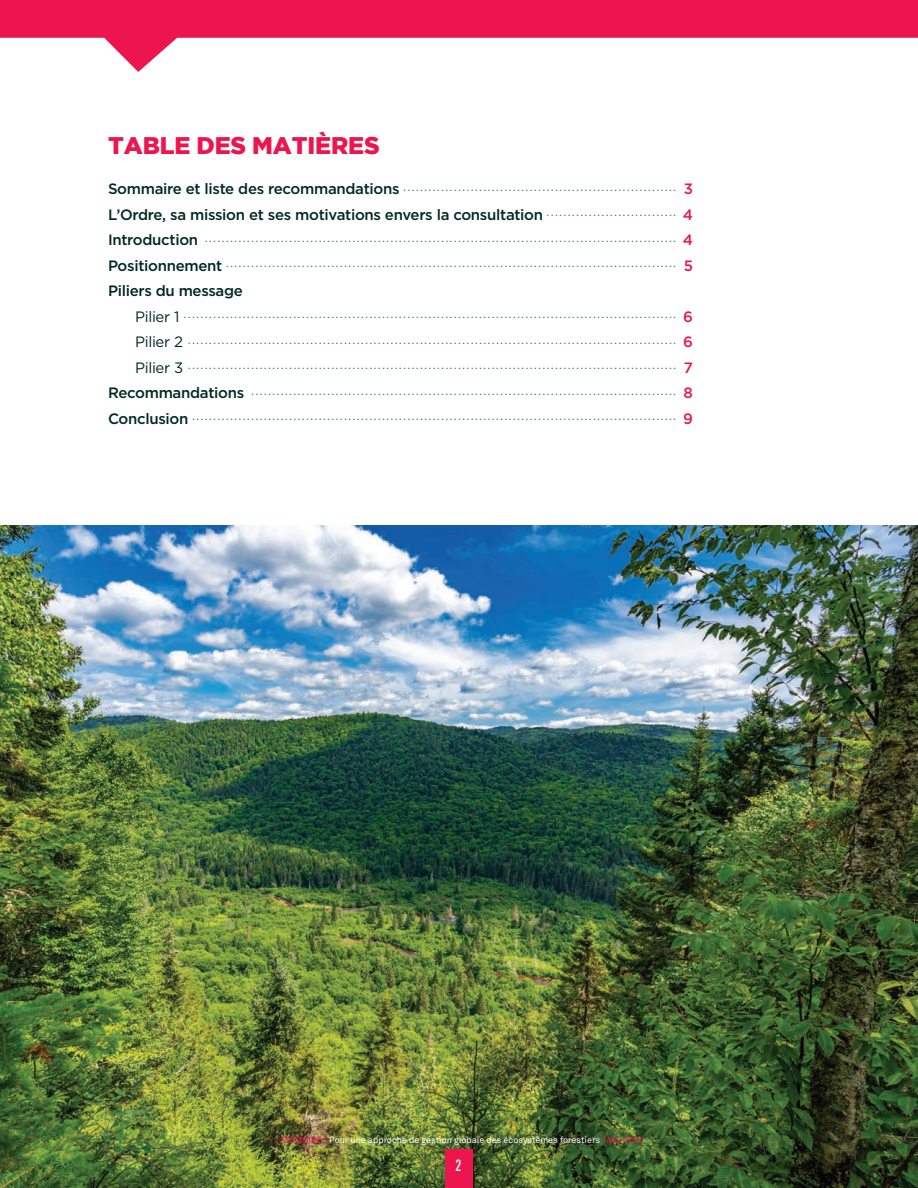
<style>
.page{position:relative;width:918px;height:1188px;background:#fff}
.page>*{position:absolute;margin:0;border:0;box-sizing:border-box;transform-origin:0 0}
.TITRE_1_2020{font:900 24px "Gotham";letter-spacing:-.005em;color:#ed154e}
.t1{font:ultra-condensed 15.75px "Univers";color:#fff}
.texte_sous_titre_202{font:500 15px "Gotham HTF";letter-spacing:-.02em;color:#002822}
.texte_sous_titre_202-2{font:500 9px "Gotham HTF";color:#467470}
.t2{font:9px "Akkurat Pro";color:#fff}
.s1{font-size:15px;color:#002822}
.s2{font-size:15px;color:#ed154e}
.s3{color:#ed154e}
.s4{font-weight:400;font-size:15px;color:#002822}
</style>
<div class="page">
<img style="left:0;top:525px;width:918px;height:663px">
<div style="left:445px;top:1149px;width:28px;height:39px;background:#ed154e"></div>
<svg style="left:0;top:0;width:918px;height:72px;fill:#ed154e"></svg>
<p class="TITRE_1_2020" style="left:108px;top:131px;width:273px">TABLE DES MATIÈRES</p>
<p class="texte_sous_titre_202-2" style="left:108px;top:182px;width:587px"><span class="s1">Sommaire et liste des recommandations</span> ................................................................. <span class="s2">3</span></p>
<p class="texte_sous_titre_202" style="left:108px;top:206px;width:586px">L’Ordre, sa mission et ses motivations envers la consultation <sup>.</sup> <sup>.</sup> <sup>.</sup> <sup>.</sup> <sup>.</sup> <sup>.</sup> <sup>.</sup> <sup>.</sup> <sup>.</sup> <sup>.</sup> <sup>.</sup> <sup>.</sup> <sup>.</sup> <sup>.</sup> <sup>.</sup> <sup>.</sup> <sup>.</sup> <sup>.</sup> <sup>.</sup> <sup>.</sup> <sup>.</sup> <sup>.</sup> <sup>.</sup> <sup>.</sup> <sup>.</sup> <sup>.</sup> <sup>.</sup> <sup>.</sup> <sup>.</sup> <sup>.</sup> <sup>.</sup> <span class="s3">4</span></p>
<p class="texte_sous_titre_202-2" style="left:108px;top:233px;width:586px"><span class="s1">Introduction</span> ................................................................................................................ <span class="s2">4</span></p>
<p class="texte_sous_titre_202-2" style="left:108px;top:259px;width:587px"><span class="s1">Positionnement</span> ........................................................................................................... <span class="s2">5</span></p>
<p class="texte_sous_titre_202" style="left:108px;top:282px;width:136px">Piliers du message</p>
<p class="texte_sous_titre_202-2" style="left:135px;top:310px;width:560px"><span class="s4">Pilier 1</span> ..................................................................................................................... <span class="s2">6</span></p>
<p class="texte_sous_titre_202-2" style="left:135px;top:335px;width:560px"><span class="s4">Pilier 2</span> .................................................................................................................... <span class="s2">6</span></p>
<p class="texte_sous_titre_202-2" style="left:135px;top:361px;width:560px"><span class="s4">Pilier 3</span> .................................................................................................................... <span class="s2">7</span></p>
<p class="texte_sous_titre_202-2" style="left:108px;top:386px;width:586px"><span class="s1">Recommandations</span> ..................................................................................................... <span class="s2">8</span></p>
<p class="texte_sous_titre_202-2" style="left:108px;top:412px;width:586px"><span class="s1">Conclusion</span> ................................................................................................................... <span class="s2">9</span></p>
<p class="t2" style="left:281px;top:1134px;width:365px"><span class="s3">MÉMOIRE |</span> Pour une approche de gestion globale des écosystèmes forestiers <span class="s3">| Mai 2022</span></p>
<h2 class="t1" style="left:456px;top:1157px;width:7px">2</h2>
</div>
